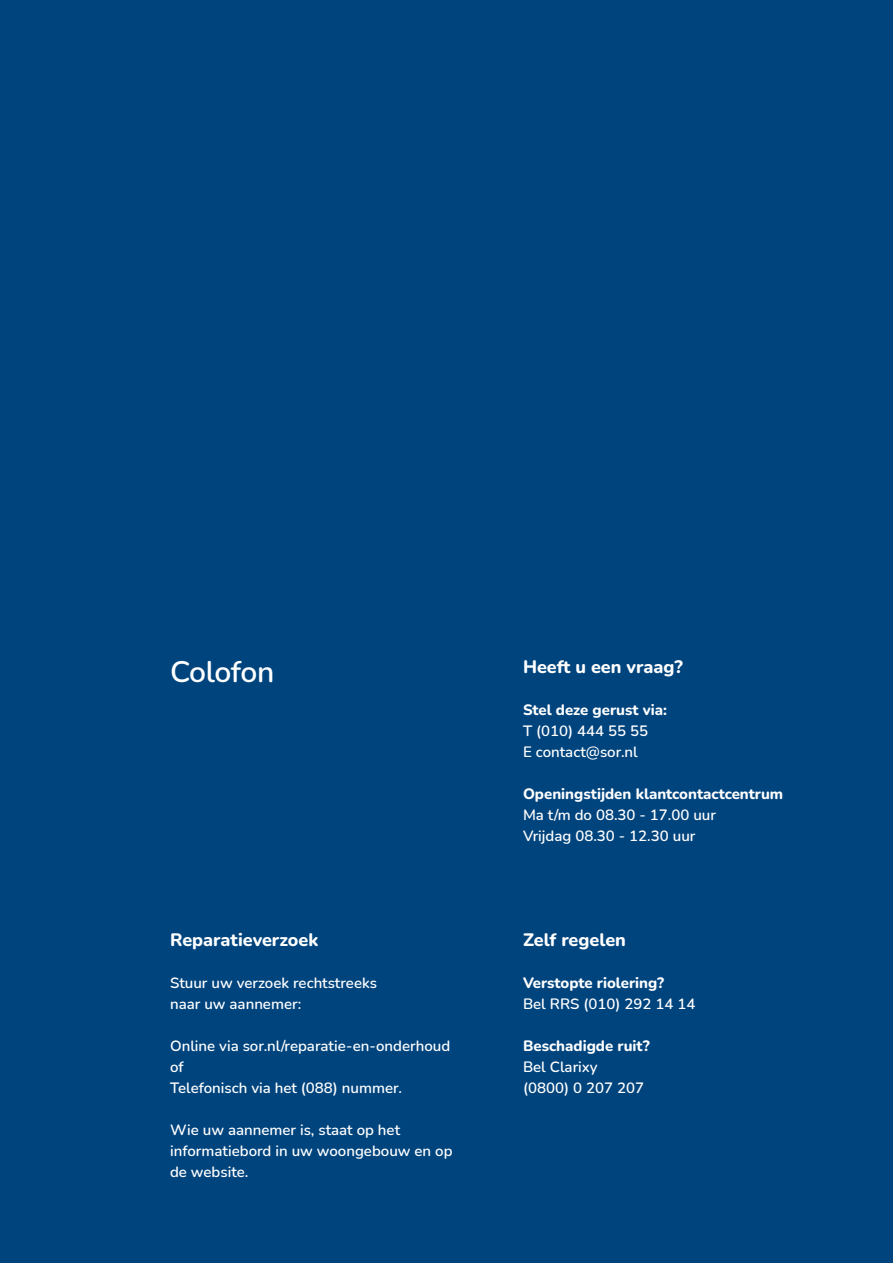
<style>
.page{position:relative;width:893px;height:1263px;background:#00447e}
.page>*{position:absolute;margin:0;border:0;box-sizing:border-box;transform-origin:0 0}
.t1{font:600 30px "Nunito";letter-spacing:-.015em;color:#fff}
.t2{font:800 18px "Nunito";color:#fff}
.t3{font:600 15px/21px "Nunito";color:#fff}
.t4{font:800 15px "Nunito";color:#fff}
</style>
<div class="page">
<h1 class="t1" style="left:170px;top:650px;width:106px">Colofon</h1>
<p class="t2" style="left:170px;top:927px;width:150px">Reparatieverzoek</p>
<p class="t3" style="left:170px;top:971px;width:208px">Stuur uw verzoek rechtstreeks naar uw aannemer:</p>
<p class="t3" style="left:170px;top:1034px;width:282px">Online via sor.nl/reparatie-en-onderhoud of<br>Telefonisch via het (088) nummer.</p>
<p class="t3" style="left:170px;top:1118px;width:284px">Wie uw aannemer is, staat op het informatiebord in uw woongebouw en op de website.</p>
<p class="t2" style="left:523px;top:654px;width:161px">Heeft u een vraag?</p>
<p class="t4" style="left:523px;top:699px;width:145px">Stel deze gerust via:</p>
<p class="t3" style="left:523px;top:719px;width:127px">T (010) 444 55 55<br>E contact@sor.nl</p>
<p class="t4" style="left:523px;top:783px;width:262px">Openingstijden klantcontactcentrum</p>
<p class="t3" style="left:523px;top:803px;width:195px">Ma t/m do 08.30 - 17.00 uur<br>Vrijdag 08.30 - 12.30 uur</p>
<p class="t2" style="left:523px;top:927px;width:104px">Zelf regelen</p>
<p class="t4" style="left:523px;top:972px;width:143px">Verstopte riolering?</p>
<p class="t3" style="left:523px;top:992px;width:174px">Bel RRS (010) 292 14 14</p>
<p class="t4" style="left:523px;top:1035px;width:128px">Beschadigde ruit?</p>
<p class="t3" style="left:523px;top:1055px;width:122px">Bel Clarixy (0800) 0 207 207</p>
</div>
